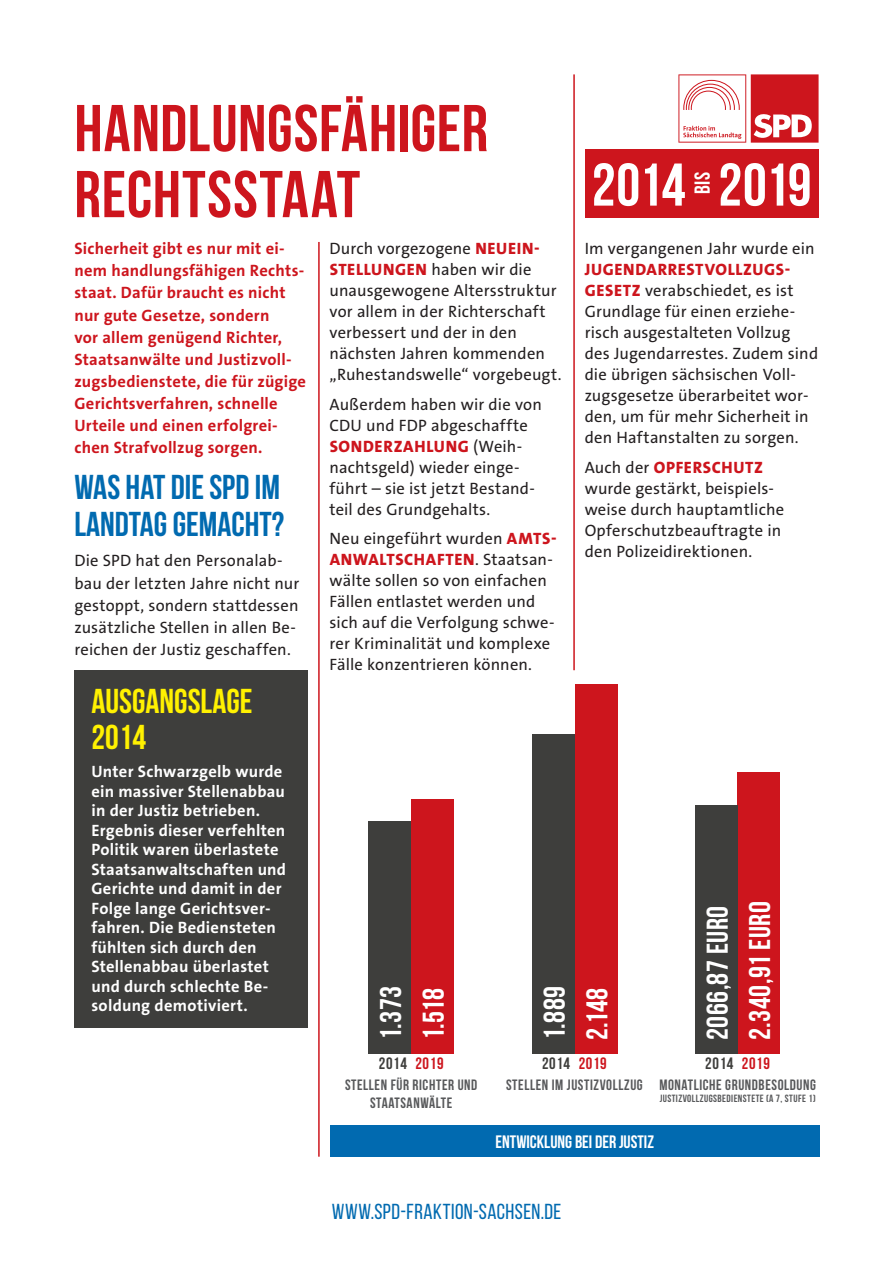
<style>
.page{position:relative;width:893px;height:1263px;background:#fff}
.page>*{position:absolute;margin:0;border:0;box-sizing:border-box;transform-origin:0 0}
.t1{font:700 66px/66px "Bebas Neue";letter-spacing:.01em;color:#cd151d}
.t2{font:700 60.15px "Bebas Neue";letter-spacing:-.015em;color:#fff}
.t3{font:700 34.5px/37px "Bebas Neue";color:#016ab0}
.t4{font:700 34.5px/36px "Bebas Neue";color:#fff101}
.t5{font:700 30px/42.6px "Bebas Neue";letter-spacing:.015em;color:#fff}
.t6{font:21.75px "Bebas Neue";letter-spacing:.02em;color:#016ab0}
.t7{font:700 21.6px "Bebas Neue";color:#fff}
.t8{font:700 18px "Bebas Neue";color:#fff}
.t9{font:16.5px/21px "SPD The Sans";letter-spacing:.01em;color:#231f20}
.t10{font:700 16.5px/19.5px "SPD The Sans";letter-spacing:.015em;color:#fff}
.t11{font:700 16.5px/22px "SPD The Sans";letter-spacing:.015em;color:#cd151d}
.t12{font:700 16.5px "Bebas Neue";letter-spacing:.04em;color:#3e3e3c}
.t13{font:700 15px/18px "Bebas Neue";letter-spacing:.04em;color:#57585a;text-align:center}
.t14{font:700 10.5px "Bebas Neue";letter-spacing:.04em;color:#57585a}
.s1{font-weight:800;color:#cd151d}
.s2{color:#cd151d}
</style>
<div class="page">
<svg style="left:678px;top:74px;width:141px;height:69px"></svg>
<div style="left:585px;top:149px;width:234px;height:68px;background:#cd151d"></div>
<hr style="left:318px;top:242px;width:2px;height:915px;background:#cd151d">
<hr style="left:573px;top:74px;width:2px;height:596px;background:#cd151d">
<div style="left:74px;top:670px;width:234px;height:358px;background:#3e3e3c"></div>
<div style="left:411px;top:799px;width:43px;height:255px;background:#cd151d"></div>
<div style="left:575px;top:685px;width:42px;height:369px;background:#cd151d"></div>
<div style="left:738px;top:772px;width:42px;height:282px;background:#cd151d"></div>
<div style="left:369px;top:822px;width:42px;height:232px;background:#3e3e3c"></div>
<div style="left:532px;top:734px;width:43px;height:320px;background:#3e3e3c"></div>
<div style="left:695px;top:805px;width:43px;height:249px;background:#3e3e3c"></div>
<div style="left:330px;top:1125px;width:489px;height:32px;background:#016ab0"></div>
<h1 class="t1" style="left:74px;top:95px;width:415px">HANDLUNGSFÄHIGER<br>RECHTSSTAAT</h1>
<p class="t11" style="left:74px;top:238px;width:233px">Sicherheit gibt es nur mit ei&shy;nem handlungsfähigen Rechts&shy;staat. Dafür braucht es nicht nur gute Gesetze, sondern<br>vor allem genügend Richter,<br>Staatsanwälte und Justizvoll&shy;zugsbedienstete, die für zügige<br>Gerichtsverfahren, schnelle<br>Urteile und einen erfolgrei&shy;chen Strafvollzug sorgen.</p>
<h3 class="t3" style="left:74px;top:468px;width:211px">WAS HAT DIE SPD IM<br>LANDTAG GEMACHT?</h3>
<p class="t9" style="left:74px;top:550px;width:226px;line-height:22px">Die SPD hat den Personalab&shy;bau der letzten Jahre nicht nur gestoppt, sondern stattdessen zusätzliche Stellen in allen Be&shy;reichen der Justiz geschaffen.</p>
<p class="t9" style="left:330px;top:238px;width:233px">Durch vorgezogene <span class="s1">NEUEIN-<br>STELLUNGEN</span> haben wir die unausgewogene Altersstruktur vor allem in der Richterschaft verbessert und der in den nächsten Jahren kommenden „Ruhestandswelle“ vorgebeugt.</p>
<p class="t9" style="left:330px;top:394px;width:214px">Außerdem haben wir die von<br>CDU und FDP abgeschaffte<br><span class="s1">SONDERZAHLUNG</span> (Weih&shy;nachtsgeld) wieder einge&shy;führt – sie ist jetzt Bestand&shy;teil des Grundgehalts.</p>
<p class="t9" style="left:330px;top:528px;width:229px">Neu eingeführt wurden <span class="s1">AMTS-<br>ANWALTSCHAFTEN</span>. Staatsan&shy;wälte sollen so von einfachen<br>Fällen entlastet werden und sich auf die Verfolgung schwe&shy;rer Kriminalität und komplexe<br>Fälle konzentrieren können.</p>
<h2 class="t2" style="left:592px;top:152px;width:221px">2014 2019</h2>
<h3 class="t7" style="left:690px;top:194px;width:23px;rotate:-90deg">BIS</h3>
<p class="t9" style="left:585px;top:238px;width:231px">Im vergangenen Jahr wurde ein</p>
<p class="t9" style="left:585px;top:259px;width:235px"><span class="s1">JUGENDARRESTVOLLZUGS-<br>GESETZ</span> verabschiedet, es ist<br>Grundlage für einen erziehe&shy;risch ausgestalteten Vollzug des Jugendarrestes. Zudem sind die übrigen sächsischen Voll&shy;zugsgesetze überarbeitet wor&shy;den, um für mehr Sicherheit in den Haftanstalten zu sorgen.</p>
<p class="t9" style="left:585px;top:457px;width:201px">Auch der <span class="s1">OPFERSCHUTZ </span>wurde gestärkt, beispiels&shy;weise durch hauptamtliche<br>Opferschutzbeauftragte in den Polizeidirektionen.</p>
<h3 class="t4" style="left:91px;top:683px;width:163px">AUSGANGSLAGE<br>2014</h3>
<p class="t10" style="left:91px;top:762px;width:196px">Unter Schwarzgelb wurde ein massiver Stellenabbau in der Justiz betrieben.<br>Ergebnis dieser verfehlten<br>Politik waren überlastete<br>Staatsanwaltschaften und<br>Gerichte und damit in der<br>Folge lange Gerichtsver&shy;fahren. Die Bediensteten fühlten sich durch den<br>Stellenabbau überlastet und durch schlechte Be&shy;soldung demotiviert.</p>
<h3 class="t5" style="left:369px;top:1040px;width:55px;rotate:-90deg">1.373<br>1.518</h3>
<h3 class="t5" style="left:533px;top:1040px;width:56px;rotate:-90deg">1.889<br>2.148</h3>
<h3 class="t5" style="left:696px;top:1040px;width:140px;rotate:-90deg">2066,87 EURO<br>2.340,91 EURO</h3>
<p class="t12" style="left:379px;top:1055px;width:66px">2014 <span class="s2">2019</span></p>
<p class="t12" style="left:542px;top:1055px;width:66px">2014 <span class="s2">2019</span></p>
<p class="t12" style="left:705px;top:1055px;width:66px">2014 <span class="s2">2019</span></p>
<p class="t13" style="left:345px;top:1075px;width:134px">STELLEN FÜR RICHTER UND<br>STAATSANWÄLTE</p>
<p class="t13" style="left:506px;top:1075px;width:311px">STELLEN IM JUSTIZVOLLZUG MONATLICHE GRUNDBESOLDUNG</p>
<p class="t14" style="left:660px;top:1093px;width:157px">JUSTIZVOLLZUGSBEDIENSTETE (A 7, STUFE 1)</p>
<p class="t8" style="left:496px;top:1132px;width:160px">ENTWICKLUNG BEI DER JUSTIZ</p>
<h3 class="t6" style="left:332px;top:1200px;width:231px">WWW.SPD-FRAKTION-SACHSEN.DE</h3>
</div>
